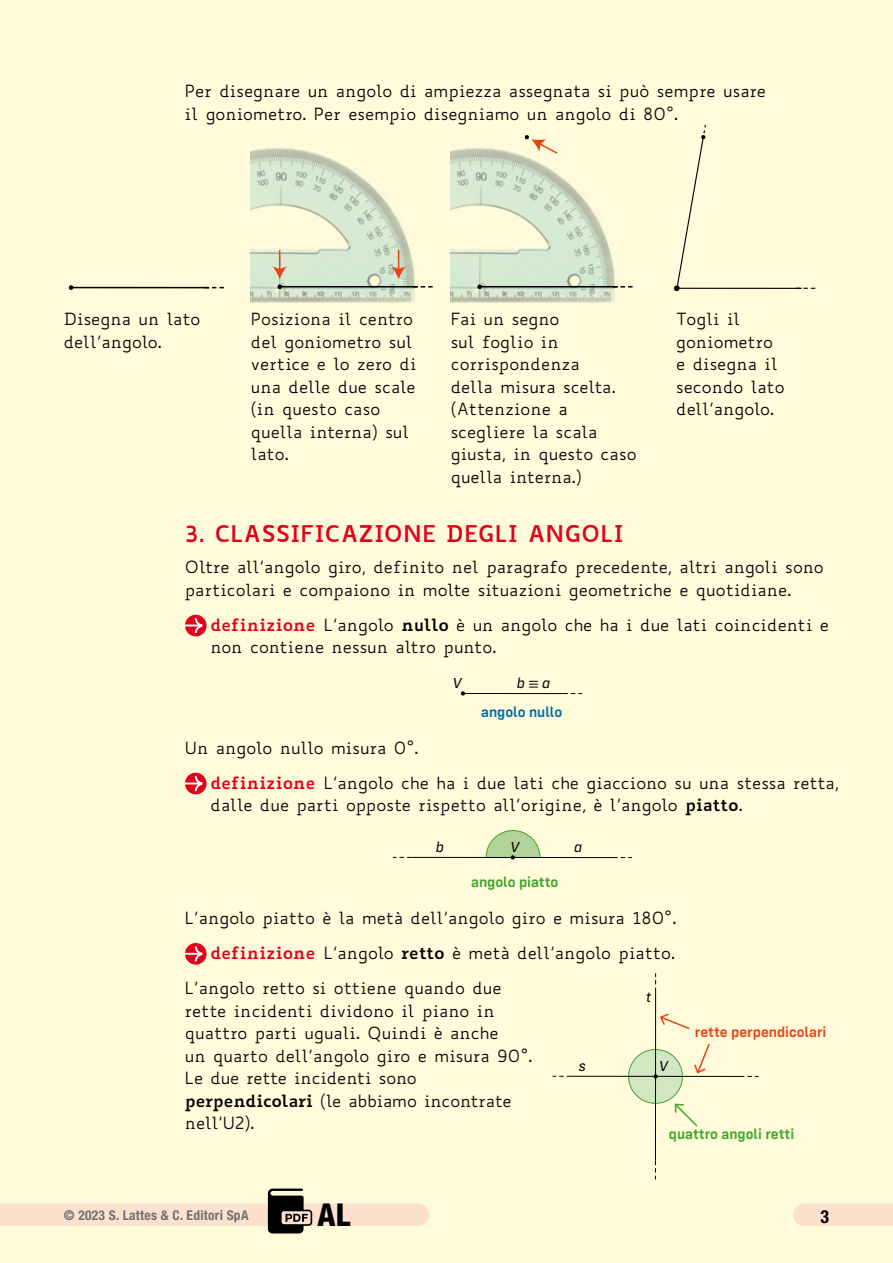
<style>
.page{position:relative;width:893px;height:1263px;background:#fffbdb}
.page>*{position:absolute;margin:0;border:0;box-sizing:border-box;transform-origin:0 0}
.t1{font:800 condensed 31.5px "Helvetica Neue LT Std";color:#000}
.t2{font:700 22.5px "Biancoenero";color:#e2001a}
.t3{font:700 condensed 18px "Helvetica Neue LT Std";color:#000}
.t4{font:16.5px/22.5px "Biancoenero";color:#000}
.t5{font:600 15px "Config";color:#41a62b}
.t6{font:600 15px "Config";color:#e64415}
.t7{font:600 15px "Config";color:#006fa8}
.t8{font:italic 15px "Config";color:#000}
.t9{font:700 condensed 13.5px "Helvetica Neue LT Std";letter-spacing:.02em;color:#707172}
.s1{font-weight:700;color:#e2001a}
.s2{font-weight:700}
.s3{font-family:"STIX General";font-style:normal}
</style>
<div class="page">
<div style="left:804px;top:1203px;width:89px;height:23px;background:#fce2ce"></div>
<div style="left:0;top:1203px;width:418px;height:23px;background:#fce2ce"></div>
<svg style="left:268px;top:1188px;width:44px;height:45px"></svg>
<svg style="left:563px;top:693px;width:19px;height:1px"></svg>
<hr style="left:462px;top:693px;width:101px;height:1px;background:#000">
<svg style="left:460px;top:691px;width:5px;height:5px"></svg>
<svg style="left:613px;top:857px;width:19px;height:1px"></svg>
<hr style="left:512px;top:857px;width:101px;height:1px;background:#000">
<svg style="left:393px;top:857px;width:19px;height:1px"></svg>
<hr style="left:412px;top:857px;width:100px;height:1px;background:#000">
<svg style="left:485px;top:830px;width:56px;height:30px"></svg>
<svg style="left:209px;top:287px;width:15px;height:1px"></svg>
<hr style="left:71px;top:287px;width:138px;height:1px;background:#000">
<svg style="left:68px;top:285px;width:6px;height:5px"></svg>
<img style="left:251px;top:148px;width:164px;height:155px">
<svg style="left:391px;top:250px;width:15px;height:29px"></svg>
<svg style="left:413px;top:286px;width:20px;height:2px"></svg>
<hr style="left:280px;top:286px;width:138px;height:1px;background:#000">
<svg style="left:273px;top:250px;width:14px;height:39px"></svg>
<img style="left:451px;top:148px;width:164px;height:155px">
<svg style="left:613px;top:286px;width:20px;height:2px"></svg>
<hr style="left:480px;top:286px;width:138px;height:1px;background:#000">
<svg style="left:477px;top:284px;width:5px;height:5px"></svg>
<svg style="left:524px;top:135px;width:35px;height:20px"></svg>
<hr style="left:677px;top:288px;width:125px;height:1px;background:#000">
<svg style="left:800px;top:288px;width:16px;height:1px"></svg>
<svg style="left:673px;top:124px;width:34px;height:167px"></svg>
<svg style="left:185px;top:615px;width:22px;height:21px"></svg>
<svg style="left:185px;top:616px;width:19px;height:19px"></svg>
<svg style="left:185px;top:773px;width:22px;height:21px"></svg>
<svg style="left:185px;top:774px;width:19px;height:19px"></svg>
<svg style="left:185px;top:943px;width:22px;height:22px"></svg>
<svg style="left:185px;top:944px;width:19px;height:19px"></svg>
<div style="left:629px;top:1049px;width:53px;height:54px;background:#d3e6c3;border-radius:50%"></div>
<div style="left:628px;top:1049px;width:55px;height:55px;border:1px solid #41a62b;border-radius:50%"></div>
<svg style="left:740px;top:1076px;width:19px;height:1px"></svg>
<hr style="left:655px;top:1076px;width:85px;height:1px;background:#000">
<svg style="left:552px;top:1076px;width:19px;height:1px"></svg>
<hr style="left:571px;top:1076px;width:84px;height:1px;background:#000">
<svg style="left:655px;top:973px;width:1px;height:19px"></svg>
<hr style="left:655px;top:992px;width:1px;height:84px;background:#000">
<svg style="left:655px;top:1161px;width:1px;height:18px"></svg>
<hr style="left:655px;top:1076px;width:1px;height:85px;background:#000">
<svg style="left:653px;top:1074px;width:5px;height:5px"></svg>
<svg style="left:694px;top:1044px;width:16px;height:30px"></svg>
<svg style="left:660px;top:1013px;width:30px;height:17px"></svg>
<svg style="left:674px;top:1103px;width:24px;height:24px"></svg>
<p class="t4" style="left:185px;top:79px;width:583px">Per disegnare un angolo di ampiezza assegnata si può sempre usare il goniometro. Per esempio disegniamo un angolo di 80°.</p>
<p class="t4" style="left:64px;top:308px;width:138px">Disegna un lato dell’angolo.</p>
<p class="t4" style="left:251px;top:308px;width:167px">Posiziona il centro del goniometro sul vertice e lo zero di una delle due scale (in questo caso quella interna) sul lato.</p>
<p class="t4" style="left:451px;top:308px;width:188px">Fai un segno<br>sul foglio in corrispondenza<br>della misura scelta. (Attenzione a scegliere la scala giusta, in questo caso quella interna.)</p>
<p class="t4" style="left:676px;top:308px;width:110px">Togli il goniometro e disegna il secondo lato dell’angolo.</p>
<h2 class="t2" style="left:185px;top:514px;width:440px">3. CLASSIFICAZIONE DEGLI ANGOLI</h2>
<p class="t4" style="left:185px;top:555px;width:640px">Oltre all’angolo giro, definito nel paragrafo precedente, altri angoli sono particolari e compaiono in molte situazioni geometriche e quotidiane.</p>
<p class="t4" style="left:210px;top:613px;width:620px"><span class="s1">definizione</span> L’angolo <span class="s2">nullo</span> è un angolo che ha i due lati coincidenti e non contiene nessun altro punto.</p>
<p class="t8" style="left:452px;top:674px;width:11px">V</p>
<p class="t8" style="left:517px;top:674px;width:35px">b <span class="s3">≡</span> a</p>
<p class="t7" style="left:481px;top:702px;width:83px">angolo nullo</p>
<p class="t4" style="left:210px;top:730px;width:630px;line-height:35.2px;text-indent:-26px">Un angolo nullo misura 0°.<br><span class="s1">definizione</span> L’angolo che ha i due lati che giacciono su una stessa retta,</p>
<p class="t4" style="left:210px;top:794px;width:534px">dalle due parti opposte rispetto all’origine, è l’angolo <span class="s2">piatto</span>.</p>
<p class="t8" style="left:436px;top:838px;width:10px">b</p>
<p class="t8" style="left:510px;top:838px;width:11px">V</p>
<p class="t8" style="left:574px;top:838px;width:10px">a</p>
<p class="t5" style="left:471px;top:873px;width:89px">angolo piatto</p>
<p class="t4" style="left:185px;top:906px;width:493px">L’angolo piatto è la metà dell’angolo giro e misura 180°.</p>
<p class="t4" style="left:210px;top:941px;width:466px"><span class="s1">definizione</span> L’angolo <span class="s2">retto</span> è metà dell’angolo piatto.</p>
<p class="t4" style="left:185px;top:977px;width:318px">L’angolo retto si ottiene quando due</p>
<p class="t4" style="left:185px;top:999px;width:349px">rette incidenti dividono il piano in quattro parti uguali. Quindi è anche<br>un quarto dell’angolo giro e misura 90°.<br>Le due rette incidenti sono <span class="s2">perpendicolari</span> (le abbiamo incontrate nell’U2).</p>
<p class="t8" style="left:646px;top:988px;width:7px">t</p>
<p class="t6" style="left:695px;top:1023px;width:133px">rette perpendicolari</p>
<p class="t8" style="left:579px;top:1057px;width:9px">s</p>
<p class="t8" style="left:659px;top:1057px;width:11px">V</p>
<p class="t5" style="left:669px;top:1125px;width:127px">quattro angoli retti</p>
<p class="t9" style="left:64px;top:1206px;width:186px">© 2023 S. Lattes &amp; C. Editori SpA</p>
<h1 class="t1" style="left:318px;top:1195px;width:34px">AL</h1>
<p class="t3" style="left:820px;top:1206px;width:10px">3</p>
</div>
